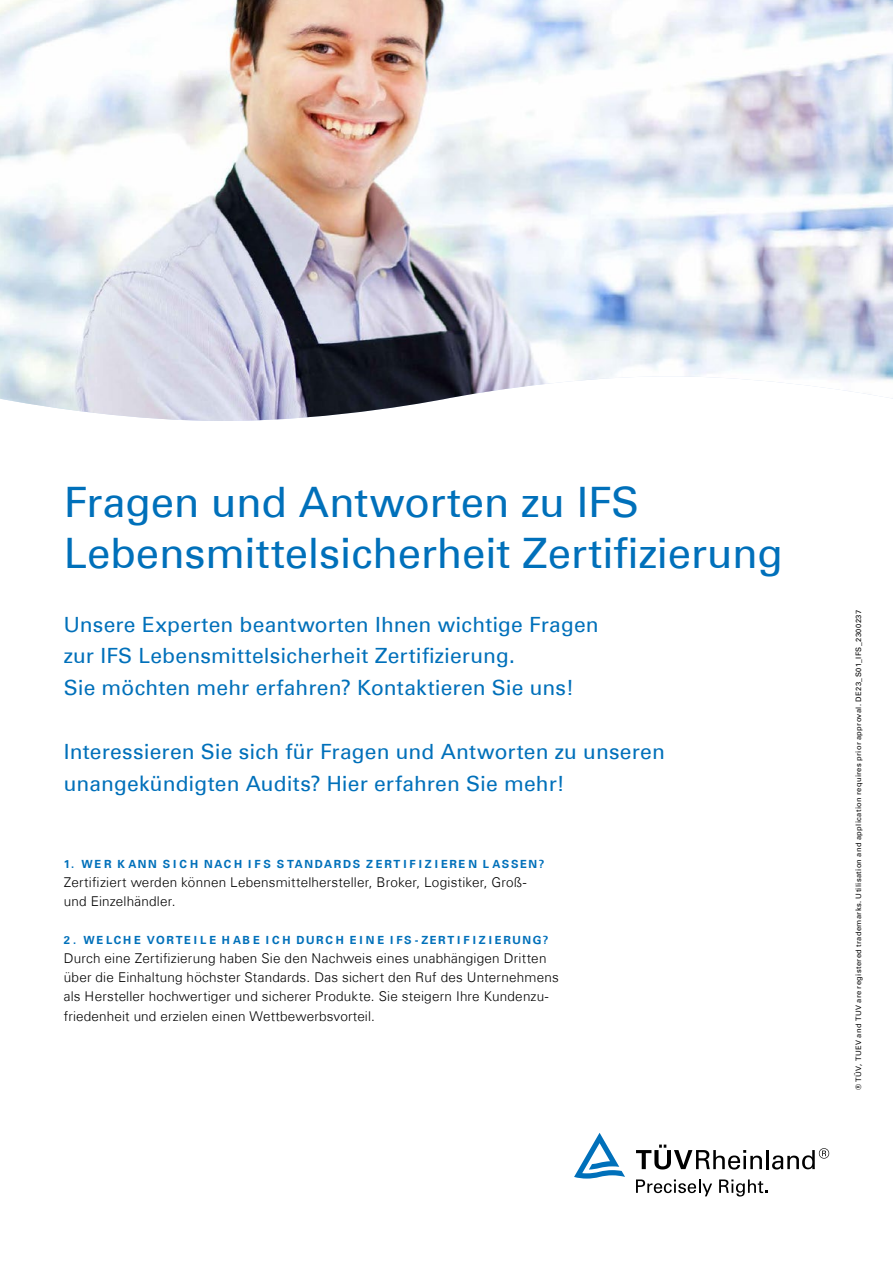
<style>
.page{position:relative;width:893px;height:1263px;background:#fff}
.page>*{position:absolute;margin:0;border:0;box-sizing:border-box;transform-origin:0 0}
.t1{font:42px/51px "Univers Com 55 Roman";letter-spacing:-.005em;color:#0070ba}
.t2{font:21px/32px "Univers Com 55 Roman";letter-spacing:.01em;color:#0070ba}
.t3{font:300 13.5px/19.2px "Univers Com 45";letter-spacing:.015em;color:#000}
.t4{font:700 11.25px "Univers Com 65";letter-spacing:.26em;color:#0070ba}
.t5{font:700 11.25px "Univers Com 65";letter-spacing:.15em;color:#0070ba}
.t6{font:7.5px "Univers Com 55 Roman";letter-spacing:.05em;color:#000}
</style>
<div class="page">
<svg style="left:636px;top:1144px;width:126px;height:25px"></svg>
<hr style="left:766px;top:1150px;width:3px;height:19px;background:#000">
<svg style="left:772px;top:1148px;width:57px;height:21px"></svg>
<svg style="left:574px;top:1133px;width:51px;height:45px"></svg>
<svg style="left:636px;top:1179px;width:76px;height:17px"></svg>
<svg style="left:719px;top:1179px;width:48px;height:17px"></svg>
<img style="left:0;top:0;width:893px;height:421px">
<h1 class="t1" style="left:64px;top:476px;width:721px">Fragen und Antworten zu IFS<br>Lebensmittelsicherheit Zertifizierung</h1>
<h2 class="t2" style="left:64px;top:608px;width:536px">Unsere Experten beantworten Ihnen wichtige Fragen zur IFS Lebensmittelsicherheit Zertifizierung.<br>Sie möchten mehr erfahren? Kontaktieren Sie uns!</h2>
<h2 class="t2" style="left:64px;top:736px;width:603px">Interessieren Sie sich für Fragen und Antworten zu unseren unangekündigten Audits? Hier erfahren Sie mehr!</h2>
<p class="t5" style="left:64px;top:857px;width:482px">1. WE R K ANN S I C H NAC H I FS STANDARDS Z ERT I FIZ I ERE N L ASSEN?</p>
<p class="t3" style="left:64px;top:872px;width:464px">Zertifiziert werden können Lebensmittelhersteller, Broker, Logistiker, Groß&shy;und Einzelhändler.</p>
<p class="t4" style="left:64px;top:933px;width:486px">2. WELCHE VORTEILE HABE ICH DURCH EINE IFS-ZERTIFIZIERUNG?</p>
<p class="t3" style="left:64px;top:949px;width:496px">Durch eine Zertifizierung haben Sie den Nachweis eines unabhängigen Dritten über die Einhaltung höchster Standards. Das sichert den Ruf des Unternehmens als Hersteller hochwertiger und sicherer Produkte. Sie steigern Ihre Kundenzu&shy;friedenheit und erzielen einen Wettbewerbsvorteil.</p>
<p class="t6" style="left:854px;top:1090px;width:482px;rotate:-90deg">® TÜV, TUEV and TUV are registered trademarks. Utilisation and application requires prior approval. DE23_S01_IFS_2300237</p>
</div>
